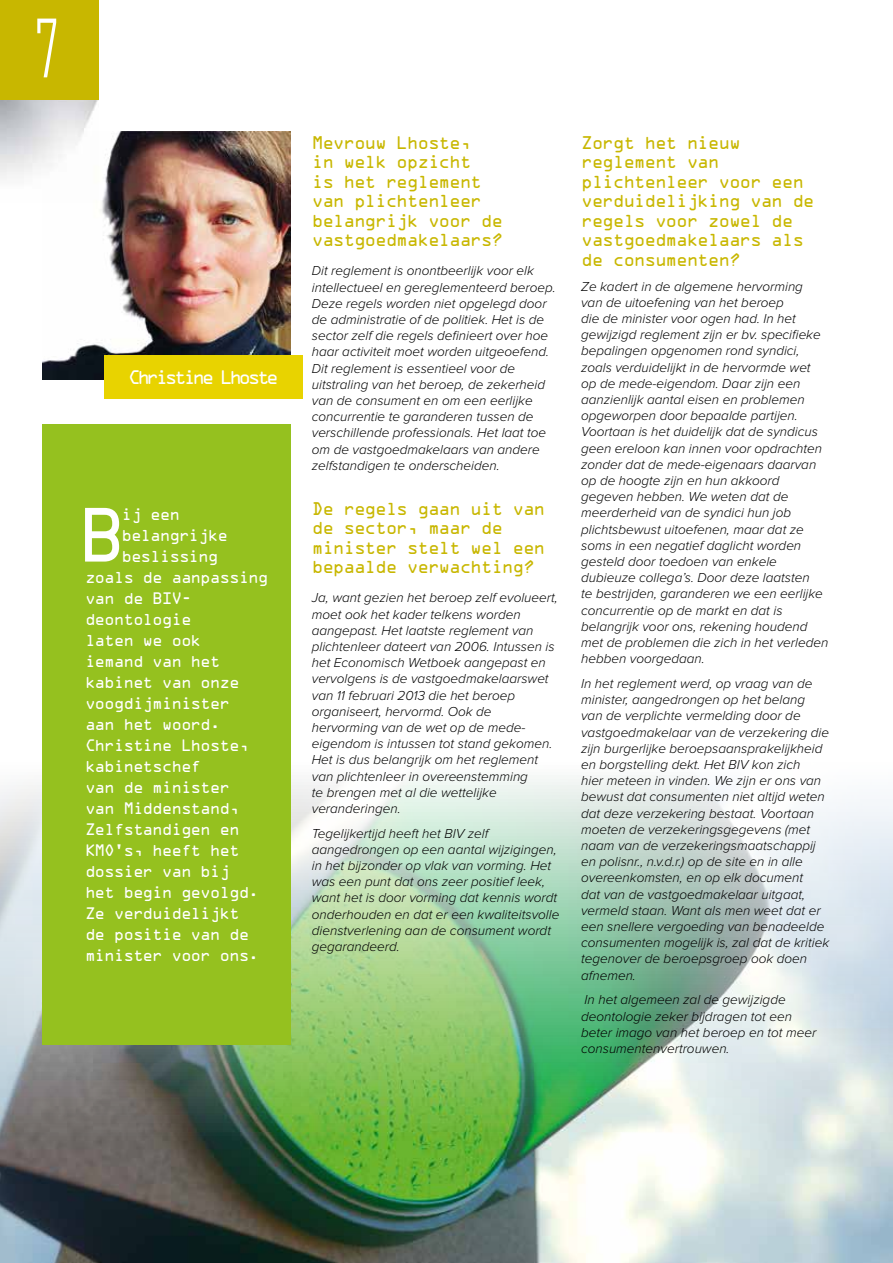
<style>
.page{position:relative;width:893px;height:1263px;background:#fff}
.page>*{position:absolute;margin:0;border:0;box-sizing:border-box;transform-origin:0 0}
.t1{font:300 84px "Refrigerator Deluxe";color:#fff;scale:.75 1}
.t2{font:69px "OCRA Std";color:#fff}
.t3{font:17.7px "OCRA Std";letter-spacing:-.2em;color:#fff}
.t4{font:16.5px/19.5px "OCRA Std";letter-spacing:-.08em;color:#c8b700}
.t5{font:15px "OCRA Std";letter-spacing:-.08em;color:#fff}
.t6{font:italic 300 13.5px/16.2px "Proxima Nova";color:#000}
</style>
<div class="page">
<img style="left:42px;top:131px;width:248px;height:248px">
<div style="left:104px;top:355px;width:199px;height:43px;background:#e8d300"></div>
<img style="left:0;top:99px;width:99px;height:104px">
<img style="left:0;top:424px;width:893px;height:839px">
<div style="left:0;top:0;width:99px;height:99px;background:#c8b700"></div>
<div style="left:43px;top:424px;width:248px;height:621px;background:#95c11f"></div>
<h1 class="t1" style="left:35px;top:-1px;width:33px">7</h1>
<h3 class="t3" style="left:128px;top:369px;width:152px">Christine Lhoste</h3>
<h2 class="t2" style="left:77px;top:505px;width:51px">B</h2>
<p class="t5" style="left:121px;top:507px;width:60px">ij een</p>
<p class="t5" style="left:121px;top:528px;width:108px">belangrijke</p>
<p class="t5" style="left:121px;top:549px;width:99px">beslissing</p>
<p class="t5" style="left:85px;top:570px;width:185px">zoals de aanpassing</p>
<p class="t5" style="left:85px;top:591px;width:108px">van de BIV-</p>
<p class="t5" style="left:85px;top:612px;width:108px">deontologie</p>
<p class="t5" style="left:85px;top:633px;width:118px">laten we ook</p>
<p class="t5" style="left:85px;top:654px;width:137px">iemand van het</p>
<p class="t5" style="left:85px;top:675px;width:156px">kabinet van onze</p>
<p class="t5" style="left:85px;top:696px;width:147px">voogdijminister</p>
<p class="t5" style="left:85px;top:717px;width:137px">aan het woord.</p>
<p class="t5" style="left:85px;top:738px;width:166px">Christine Lhoste,</p>
<p class="t5" style="left:85px;top:759px;width:118px">kabinetschef</p>
<p class="t5" style="left:85px;top:780px;width:147px">van de minister</p>
<p class="t5" style="left:85px;top:801px;width:156px">van Middenstand,</p>
<p class="t5" style="left:85px;top:822px;width:156px">Zelfstandigen en</p>
<p class="t5" style="left:85px;top:843px;width:156px">KMO's, heeft het</p>
<p class="t5" style="left:85px;top:864px;width:147px">dossier van bij</p>
<p class="t5" style="left:85px;top:885px;width:176px">het begin gevolgd.</p>
<p class="t5" style="left:85px;top:906px;width:156px">Ze verduidelijkt</p>
<p class="t5" style="left:85px;top:927px;width:166px">de positie van de</p>
<p class="t5" style="left:85px;top:948px;width:176px">minister voor ons.</p>
<p class="t4" style="left:312px;top:134px;width:193px">Mevrouw Lhoste,<br>in welk opzicht<br>is het reglement van plichtenleer belangrijk voor de vastgoedmakelaars?</p>
<p class="t6" style="left:312px;top:263px;width:245px">Dit reglement is onontbeerlijk voor elk intellectueel en gereglementeerd beroep.<br>Deze regels worden niet opgelegd door de administratie of de politiek. Het is de sector zelf die regels definieert over hoe haar activiteit moet worden uitgeoefend.<br>Dit reglement is essentieel voor de uitstraling van het beroep, de zekerheid van de consument en om een eerlijke concurrentie te garanderen tussen de verschillende professionals. Het laat toe om de vastgoedmakelaars van andere zelfstandigen te onderscheiden.</p>
<p class="t4" style="left:312px;top:500px;width:235px">De regels gaan uit van de sector, maar de minister stelt wel een bepaalde verwachting?</p>
<p class="t6" style="left:312px;top:590px;width:247px">Ja, want gezien het beroep zelf evolueert, moet ook het kader telkens worden aangepast. Het laatste reglement van plichtenleer dateert van 2006. Intussen is het Economisch Wetboek aangepast en vervolgens is de vastgoedmakelaarswet van 11 februari 2013 die het beroep organiseert, hervormd. Ook de hervorming van de wet op de mede&shy;eigendom is intussen tot stand gekomen.<br>Het is dus belangrijk om het reglement van plichtenleer in overeenstemming<br>te brengen met al die wettelijke veranderingen.</p>
<p class="t6" style="left:312px;top:825px;width:249px">Tegelijkertijd heeft het BIV zelf aangedrongen op een aantal wijzigingen, in het bijzonder op vlak van vorming. Het was een punt dat ons zeer positief leek, want het is door vorming dat kennis wordt onderhouden en dat er een kwaliteitsvolle dienstverlening aan de consument wordt gegarandeerd.</p>
<p class="t4" style="left:581px;top:134px;width:235px">Zorgt het nieuw reglement van plichtenleer voor een verduidelijking van de regels voor zowel de vastgoedmakelaars als de consumenten?</p>
<p class="t6" style="left:581px;top:278px;width:249px">Ze kadert in de algemene hervorming<br>van de uitoefening van het beroep<br>die de minister voor ogen had. In het gewijzigd reglement zijn er bv. specifieke bepalingen opgenomen rond syndici, zoals verduidelijkt in de hervormde wet op de mede-eigendom. Daar zijn een aanzienlijk aantal eisen en problemen opgeworpen door bepaalde partijen.<br>Voortaan is het duidelijk dat de syndicus geen ereloon kan innen voor opdrachten zonder dat de mede-eigenaars daarvan op de hoogte zijn en hun akkoord gegeven hebben. We weten dat de meerderheid van de syndici hun job plichtsbewust uitoefenen, maar dat ze soms in een negatief daglicht worden gesteld door toedoen van enkele dubieuze collega’s. Door deze laatsten<br>te bestrijden, garanderen we een eerlijke concurrentie op de markt en dat is belangrijk voor ons, rekening houdend met de problemen die zich in het verleden hebben voorgedaan.</p>
<p class="t6" style="left:581px;top:676px;width:250px">In het reglement werd, op vraag van de minister, aangedrongen op het belang van de verplichte vermelding door de vastgoedmakelaar van de verzekering die zijn burgerlijke beroepsaansprakelijkheid en borgstelling dekt. Het BIV kon zich<br>hier meteen in vinden. We zijn er ons van bewust dat consumenten niet altijd weten dat deze verzekering bestaat. Voortaan moeten de verzekeringsgegevens (met naam van de verzekeringsmaatschappij en polisnr., n.v.d.r.) op de site en in alle overeenkomsten, en op elk document<br>dat van de vastgoedmakelaar uitgaat, vermeld staan. Want als men weet dat er een snellere vergoeding van benadeelde consumenten mogelijk is, zal dat de kritiek tegenover de beroepsgroep ook doen afnemen.</p>
<p class="t6" style="left:581px;top:992px;width:237px">In het algemeen zal de gewijzigde deontologie zeker bijdragen tot een beter imago van het beroep en tot meer consumentenvertrouwen.</p>
</div>
